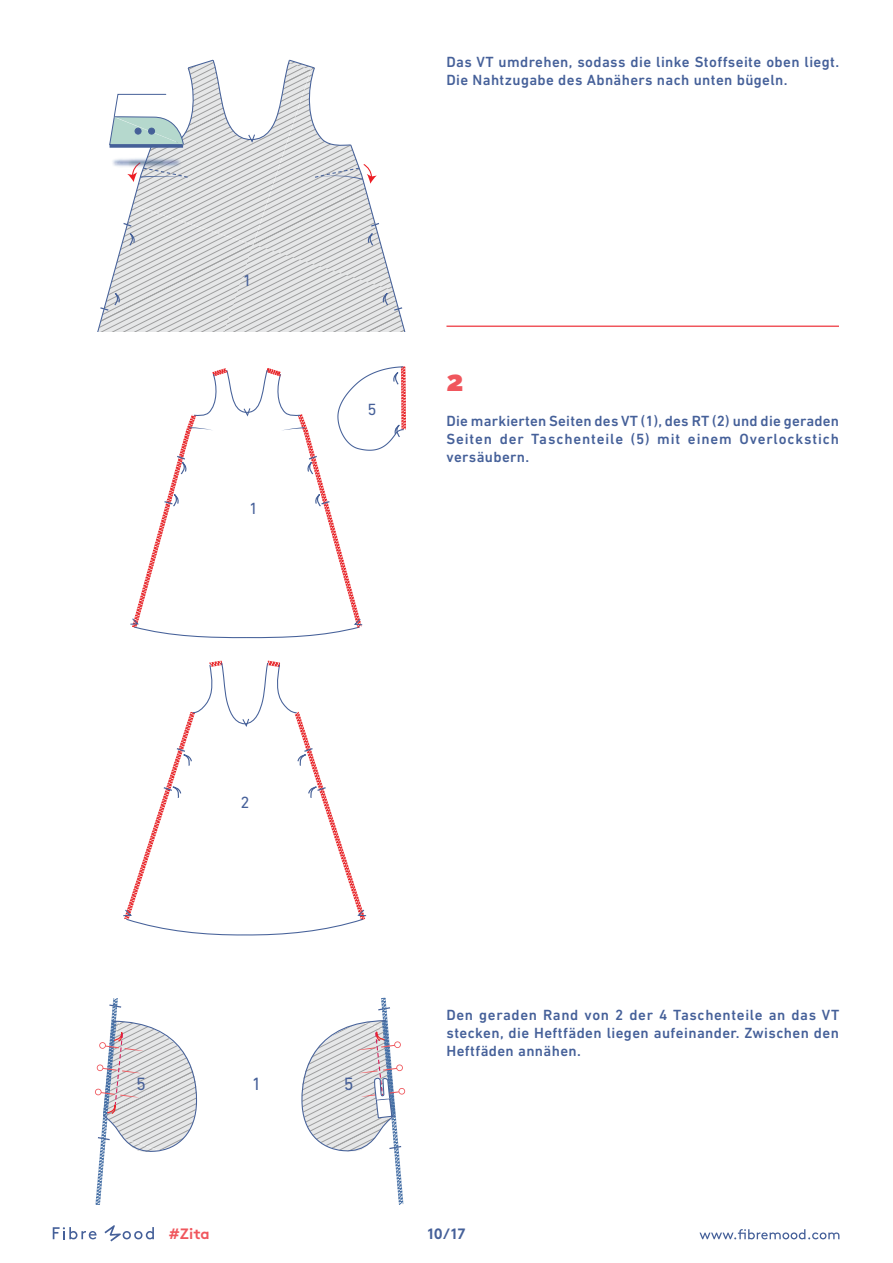
<style>
.page{position:relative;width:893px;height:1263px;background:#fff}
.page>*{position:absolute;margin:0;border:0;box-sizing:border-box;transform-origin:0 0}
.t1{font:900 28.5px "Raleway";color:#f0565d}
.t2{font:18.15px "DIN Next LT Pro";color:#466099}
.t3{font:16.5px "DIN Next LT Pro";color:#466099}
.t4{font:500 15px/18px "DIN Next LT Pro";letter-spacing:.025em;color:#456099;text-align:justify}
.t5{font:700 15px "Brown";color:#f0565d}
.t6{font:700 15px "Brown";color:#456099}
</style>
<div class="page">
<svg style="left:699px;top:1229px;width:140px;height:10px"></svg>
<svg style="left:53px;top:1227px;width:44px;height:12px"></svg>
<svg style="left:104px;top:1225px;width:50px;height:16px"></svg>
<hr style="left:446px;top:325px;width:393px;height:2px;background:#f0565d">
<svg style="left:97px;top:59px;width:308px;height:272px"></svg>
<svg style="left:130px;top:366px;width:276px;height:273px"></svg>
<svg style="left:123px;top:661px;width:244px;height:275px"></svg>
<svg style="left:95px;top:998px;width:103px;height:207px"></svg>
<svg style="left:301px;top:998px;width:104px;height:207px"></svg>
<p class="t3" style="left:243px;top:271px;width:11px">1</p>
<p class="t3" style="left:249px;top:499px;width:11px">1</p>
<p class="t4" style="left:446px;top:53px;width:394px">Das VT umdrehen, sodass die linke Stoffseite oben liegt.<br>Die Nahtzugabe des Abnähers nach unten bügeln.</p>
<p class="t3" style="left:368px;top:400px;width:11px">5</p>
<h1 class="t1" style="left:446px;top:364px;width:19px">2</h1>
<p class="t4" style="left:446px;top:412px;width:394px">Die markierten Seiten des VT (1), des RT (2) und die geraden Seiten der Taschenteile (5) mit einem Overlockstich versäubern.</p>
<p class="t3" style="left:240px;top:792px;width:11px">2</p>
<p class="t2" style="left:136px;top:1074px;width:11px">5</p>
<p class="t2" style="left:252px;top:1073px;width:11px">1</p>
<p class="t2" style="left:344px;top:1073px;width:11px">5</p>
<p class="t4" style="left:446px;top:1006px;width:394px">Den geraden Rand von 2 der 4 Taschenteile an das VT stecken, die Heftfäden liegen aufeinander. Zwischen den Heftfäden annähen.</p>
<p class="t5" style="left:169px;top:1222px;width:42px">#Zita</p>
<p class="t6" style="left:428px;top:1221px;width:39px">10/17</p>
</div>
